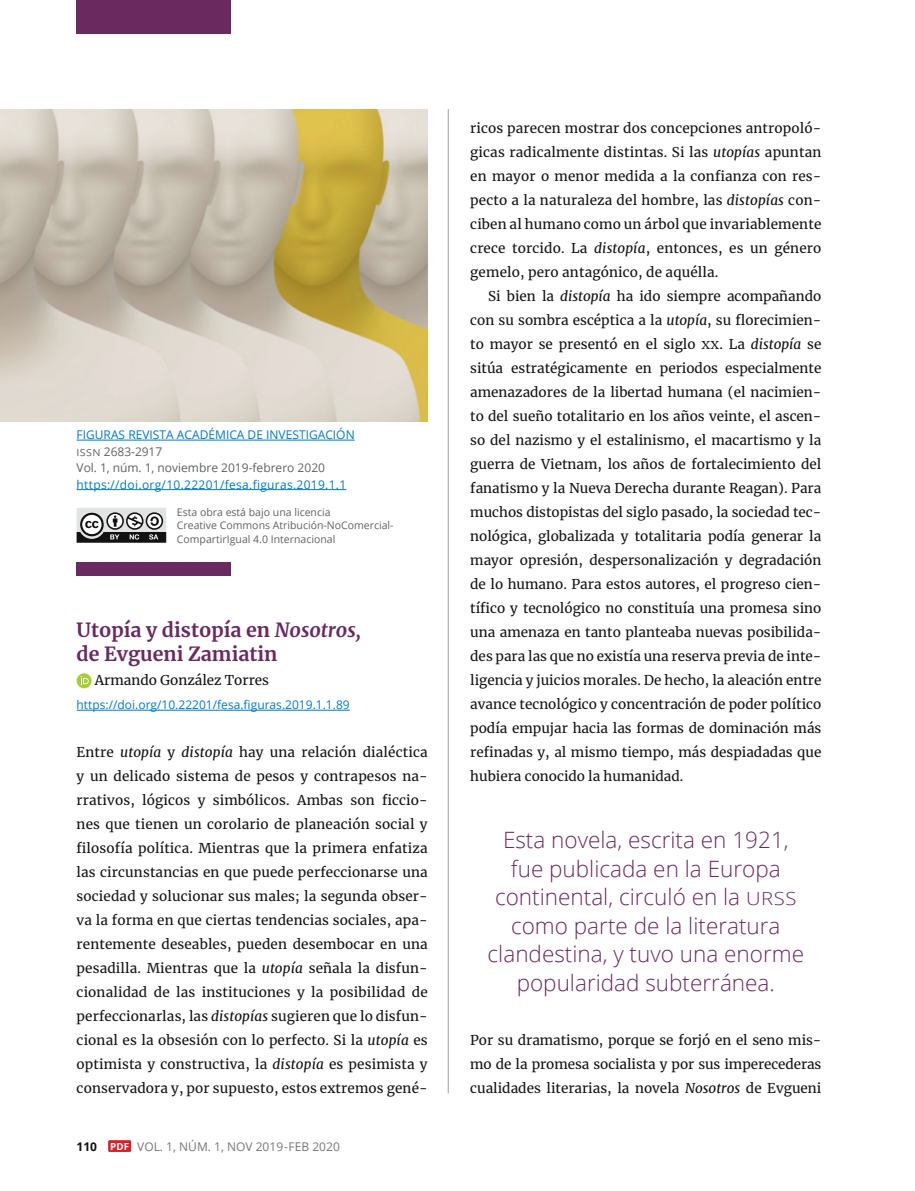
<style>
.page{position:relative;width:915px;height:1191px;background:#fff}
.page>*{position:absolute;margin:0;border:0;box-sizing:border-box;transform-origin:0 0}
.t1{font:300 22.5px/28.5px "Open Sans";color:#6a2a5f;text-align:center}
.t2{font:700 19.5px/24px "Merriweather";color:#6a2a5f}
.t3{font:13.5px/24px "Merriweather";color:#121212;text-align:justify}
.t4{font:12px/16.5px "Open Sans";color:#606362}
.t5{font:12px "Open Sans";color:#0079cd}
.t6{font:12px "Open Sans";letter-spacing:.025em;color:#0079cd}
.t7{font:12px "Open Sans";color:#757776}
.t8{font:10.5px/13.5px "Open Sans";color:#606362}
.s1{color:#0079cd}
.s2{font-size:9.6px}
.s3{font-style:italic}
.s4{font-weight:700;color:#121212}
.s5{font-weight:700;font-size:9.75px;color:#fff}
.s6{font-size:10.8px}
.s7{font-size:18px}
</style>
<div class="page">
<div style="left:108px;top:1140px;width:23px;height:12px;background:#d81f27;border-radius:2px"></div>
<hr style="left:448px;top:109px;width:1px;height:984px;background:#9d9f9e">
<div style="left:77px;top:0;width:154px;height:33px;background:#6a2a5f"></div>
<img style="left:0;top:109px;width:427px;height:312px">
<hr style="left:77px;top:440px;width:277px;height:1px;background:#0079cd">
<hr style="left:77px;top:489px;width:269px;height:1px;background:#0079cd">
<hr style="left:77px;top:710px;width:272px;height:1px;background:#0079cd">
<div style="left:77px;top:532px;width:89px;height:11px;background:#121212"></div>
<svg style="left:77px;top:508px;width:89px;height:31px"></svg>
<div style="left:77px;top:562px;width:154px;height:14px;background:#6a2a5f"></div>
<svg style="left:77px;top:673px;width:15px;height:15px"></svg>
<svg style="left:81px;top:676px;width:8px;height:8px"></svg>
<p class="t4" style="left:77px;top:426px;width:279px"><span class="s1">FIGURAS REVISTA ACADÉMICA DE INVESTIGACIÓN<br></span><span class="s2">ISSN</span> 2683-2917<br>Vol. 1, núm. 1, noviembre 2019-febrero 2020</p>
<p class="t6" style="left:77px;top:476px;width:271px">https://doi.org/10.22201/fesa.figuras.2019.1.1</p>
<p class="t8" style="left:177px;top:505px;width:218px">Esta obra está bajo una licencia<br>Creative Commons Atribución-NoComercial-<br>CompartirIgual 4.0 Internacional</p>
<h2 class="t2" style="left:77px;top:617px;width:286px">Utopía y distopía en <span class="s3">Nosotros, </span>de Evgueni Zamiatin</h2>
<p class="t3" style="left:95px;top:668px;width:176px">Armando González Torres</p>
<p class="t5" style="left:77px;top:696px;width:274px">https://doi.org/10.22201/fesa.figuras.2019.1.1.89</p>
<p class="t3" style="left:77px;top:740px;width:352px">Entre <span class="s3">utopía</span> y <span class="s3">distopía</span> hay una relación dialéctica y un delicado sistema de pesos y contrapesos na&shy;rrativos, lógicos y simbólicos. Ambas son ficcio&shy;nes que tienen un corolario de planeación social y filosofía política. Mientras que la primera enfatiza las circunstancias en que puede perfeccionarse una sociedad y solucionar sus males; la segunda obser&shy;va la forma en que ciertas tendencias sociales, apa&shy;rentemente deseables, pueden desembocar en una pesadilla. Mientras que la <span class="s3">utopía</span> señala la disfun&shy;cionalidad de las instituciones y la posibilidad de perfeccionarlas, las <span class="s3">distopías</span> sugieren que lo disfun&shy;cional es la obsesión con lo perfecto. Si la <span class="s3">utopía</span> es optimista y constructiva, la <span class="s3">distopía</span> es pesimista y conservadora y, por supuesto, estos extremos gené-</p>
<p class="t7" style="left:77px;top:1138px;width:265px"><span class="s4">110</span> <span class="s5">PDF</span> VOL. 1, NÚM. 1, NOV 2019-FEB 2020</p>
<p class="t3" style="left:470px;top:116px;width:352px">ricos parecen mostrar dos concepciones antropoló&shy;gicas radicalmente distintas. Si las <span class="s3">utopías</span> apuntan en mayor o menor medida a la confianza con res&shy;pecto a la naturaleza del hombre, las <span class="s3">distopías</span> con&shy;ciben al humano como un árbol que invariablemente crece torcido. La <span class="s3">distopía</span>, entonces, es un género gemelo, pero antagónico, de aquélla.</p>
<p class="t3" style="left:470px;top:284px;width:352px;text-indent:18px">Si bien la <span class="s3">distopía</span> ha ido siempre acompañando con su sombra escéptica a la <span class="s3">utopía</span>, su florecimien&shy;to mayor se presentó en el siglo <span class="s6">XX</span>. La <span class="s3">distopía</span> se sitúa estratégicamente en periodos especialmente amenazadores de la libertad humana (el nacimien&shy;to del sueño totalitario en los años veinte, el ascen&shy;so del nazismo y el estalinismo, el macartismo y la guerra de Vietnam, los años de fortalecimiento del fanatismo y la Nueva Derecha durante Reagan). Para muchos distopistas del siglo pasado, la sociedad tec&shy;nológica, globalizada y totalitaria podía generar la mayor opresión, despersonalización y degradación de lo humano. Para estos autores, el progreso cien&shy;tífico y tecnológico no constituía una promesa sino una amenaza en tanto planteaba nuevas posibilida&shy;des para las que no existía una reserva previa de inte&shy;ligencia y juicios morales. De hecho, la aleación entre avance tecnológico y concentración de poder político podía empujar hacia las formas de dominación más refinadas y, al mismo tiempo, más despiadadas que hubiera conocido la humanidad.</p>
<h1 class="t1" style="left:487px;top:825px;width:318px">Esta novela, escrita en 1921, fue publicada en la Europa continental, circuló en la <span class="s7">URSS </span>como parte de la literatura clandestina, y tuvo una enorme popularidad subterránea.</h1>
<p class="t3" style="left:470px;top:1028px;width:352px">Por su dramatismo, porque se forjó en el seno mis&shy;mo de la promesa socialista y por sus imperecederas cualidades literarias, la novela <span class="s3">Nosotros</span> de Evgueni</p>
</div>
